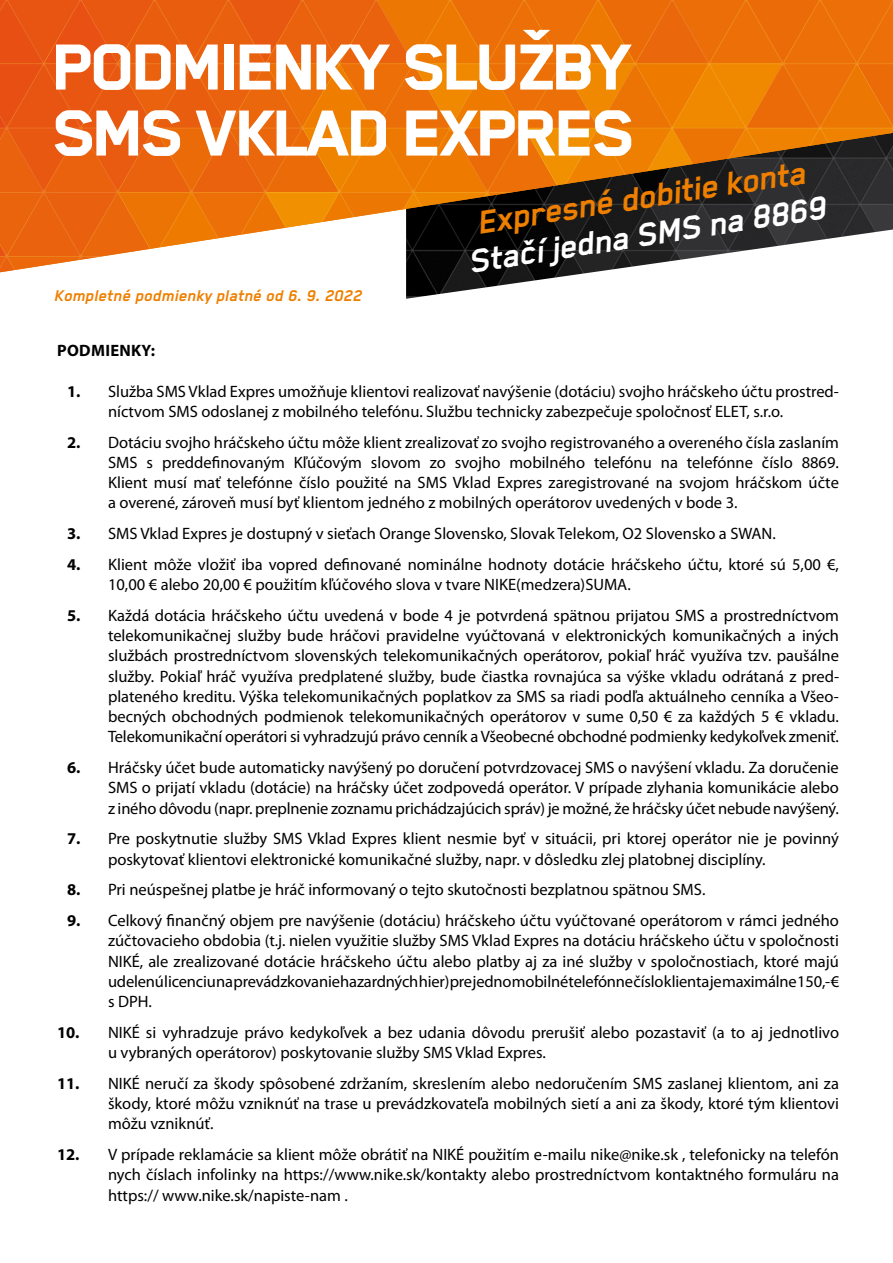
<style>
.page{position:relative;width:893px;height:1263px;background:#fff}
.page>*{position:absolute;margin:0;border:0;box-sizing:border-box;transform-origin:0 0}
.t1{font:800 75px/66px "Blender Pro";letter-spacing:-.05em;color:#fff;scale:1.05 1}
.t2{font:italic 700 37.5px "Blender Pro";color:#ee7f00}
.t3{font:italic 700 37.5px "Blender Pro";color:#fff}
.t4{font:italic 700 18px "Blender Pro";color:#ee7f00}
.t5{font:16.5px/20.2px "Myriad Pro";color:#000;text-align:justify}
.t6{font:700 16.5px "Myriad Pro";letter-spacing:.02em;color:#000}
.s1{font-weight:700}
</style>
<div class="page">
<img style="left:406px;top:272px;width:188px;height:27px">
<svg style="left:0;top:0;width:893px;height:272px;background:#c86b20"></svg>
<h1 class="t1" style="left:53px;top:33px;width:557px">PODMIENKY SLUŽBY<br>SMS VKLAD EXPRES</h1>
<h2 class="t2" style="left:474px;top:203px;width:334px;rotate:-9deg">Expresné dobitie konta</h2>
<h2 class="t3" style="left:466px;top:242px;width:363px;rotate:-9deg">Stačí jedna SMS na 8869</h2>
<p class="t4" style="left:54px;top:286px;width:309px">Kompletné podmienky platné od 6. 9. 2022</p>
<p class="t6" style="left:57px;top:340px;width:99px">PODMIENKY:</p>
<p class="t5" style="left:108px;top:381px;width:732px;text-indent:-41px"><span class="s1">1.</span> Služba SMS Vklad Expres umožňuje klientovi realizovať navýšenie (dotáciu) svojho hráčskeho účtu prostred&shy;níctvom SMS odoslanej z mobilného telefónu. Službu technicky zabezpečuje spoločnosť ELET, s.r.o.</p>
<p class="t5" style="left:108px;top:432px;width:732px;text-indent:-41px"><span class="s1">2.</span> Dotáciu svojho hráčskeho účtu môže klient zrealizovať zo svojho registrovaného a overeného čísla zaslaním SMS s preddefinovaným Kľúčovým slovom zo svojho mobilného telefónu na telefónne číslo 8869.<br>Klient musí mať telefónne číslo použité na SMS Vklad Expres zaregistrované na svojom hráčskom účte a overené, zároveň musí byť klientom jedného z mobilných operátorov uvedených v bode 3.</p>
<p class="t5" style="left:67px;top:523px;width:710px"><span class="s1">3.</span> SMS Vklad Expres je dostupný v sieťach Orange Slovensko, Slovak Telekom, O2 Slovensko a SWAN.</p>
<p class="t5" style="left:108px;top:554px;width:732px;text-indent:-41px"><span class="s1">4.</span> Klient môže vložiť iba vopred definované nominálne hodnoty dotácie hráčskeho účtu, ktoré sú 5,00 €,<br>10,00 € alebo 20,00 € použitím kľúčového slova v tvare NIKE(medzera)SUMA.</p>
<p class="t5" style="left:108px;top:605px;width:732px;text-indent:-41px"><span class="s1">5.</span> Každá dotácia hráčskeho účtu uvedená v bode 4 je potvrdená spätnou prijatou SMS a prostredníctvom telekomunikačnej služby bude hráčovi pravidelne vyúčtovaná v elektronických komunikačných a iných službách prostredníctvom slovenských telekomunikačných operátorov, pokiaľ hráč využíva tzv. paušálne služby. Pokiaľ hráč využíva predplatené služby, bude čiastka rovnajúca sa výške vkladu odrátaná z pred&shy;plateného kreditu. Výška telekomunikačných poplatkov za SMS sa riadi podľa aktuálneho cenníka a Všeo&shy;becných obchodných podmienok telekomunikačných operátorov v sume 0,50 € za každých 5 € vkladu.<br>Telekomunikační operátori si vyhradzujú právo cenník a Všeobecné obchodné podmienky kedykoľvek zmeniť.</p>
<p class="t5" style="left:108px;top:757px;width:732px;text-indent:-41px"><span class="s1">6.</span> Hráčsky účet bude automaticky navýšený po doručení potvrdzovacej SMS o navýšení vkladu. Za doručenie SMS o prijatí vkladu (dotácie) na hráčsky účet zodpovedá operátor. V prípade zlyhania komunikácie alebo z iného dôvodu (napr. preplnenie zoznamu prichádzajúcich správ) je možné, že hráčsky účet nebude navýšený.</p>
<p class="t5" style="left:108px;top:828px;width:732px;text-indent:-41px"><span class="s1">7.</span> Pre poskytnutie služby SMS Vklad Expres klient nesmie byť v situácii, pri ktorej operátor nie je povinný poskytovať klientovi elektronické komunikačné služby, napr. v dôsledku zlej platobnej disciplíny.</p>
<p class="t5" style="left:67px;top:879px;width:640px"><span class="s1">8.</span> Pri neúspešnej platbe je hráč informovaný o tejto skutočnosti bezplatnou spätnou SMS.</p>
<p class="t5" style="left:108px;top:910px;width:733px;text-indent:-41px"><span class="s1">9.</span> Celkový finančný objem pre navýšenie (dotáciu) hráčskeho účtu vyúčtované operátorom v rámci jedného zúčtovacieho obdobia (t.j. nielen využitie služby SMS Vklad Expres na dotáciu hráčskeho účtu v spoločnosti NIKÉ, ale zrealizované dotácie hráčskeho účtu alebo platby aj za iné služby v spoločnostiach, ktoré majú udelenú licenciu na prevádzkovanie hazardných hier) pre jedno mobilné telefónne číslo klienta je maximálne 150,- € s DPH.</p>
<p class="t5" style="left:108px;top:1022px;width:732px;text-indent:-51px"><span class="s1">10.</span> NIKÉ si vyhradzuje právo kedykoľvek a bez udania dôvodu prerušiť alebo pozastaviť (a to aj jednotlivo u vybraných operátorov) poskytovanie služby SMS Vklad Expres.</p>
<p class="t5" style="left:108px;top:1073px;width:732px;text-indent:-51px"><span class="s1">11.</span> NIKÉ neručí za škody spôsobené zdržaním, skreslením alebo nedoručením SMS zaslanej klientom, ani za škody, ktoré môžu vzniknúť na trase u prevádzkovateľa mobilných sietí a ani za škody, ktoré tým klientovi môžu vzniknúť.</p>
<p class="t5" style="left:108px;top:1144px;width:732px;text-indent:-51px"><span class="s1">12.</span> V prípade reklamácie sa klient môže obrátiť na NIKÉ použitím e-mailu nike@nike.sk , telefonicky na telefón nych číslach infolinky na https://www.nike.sk/kontakty alebo prostredníctvom kontaktného formuláru na https:// www.nike.sk/napiste-nam .</p>
</div>
